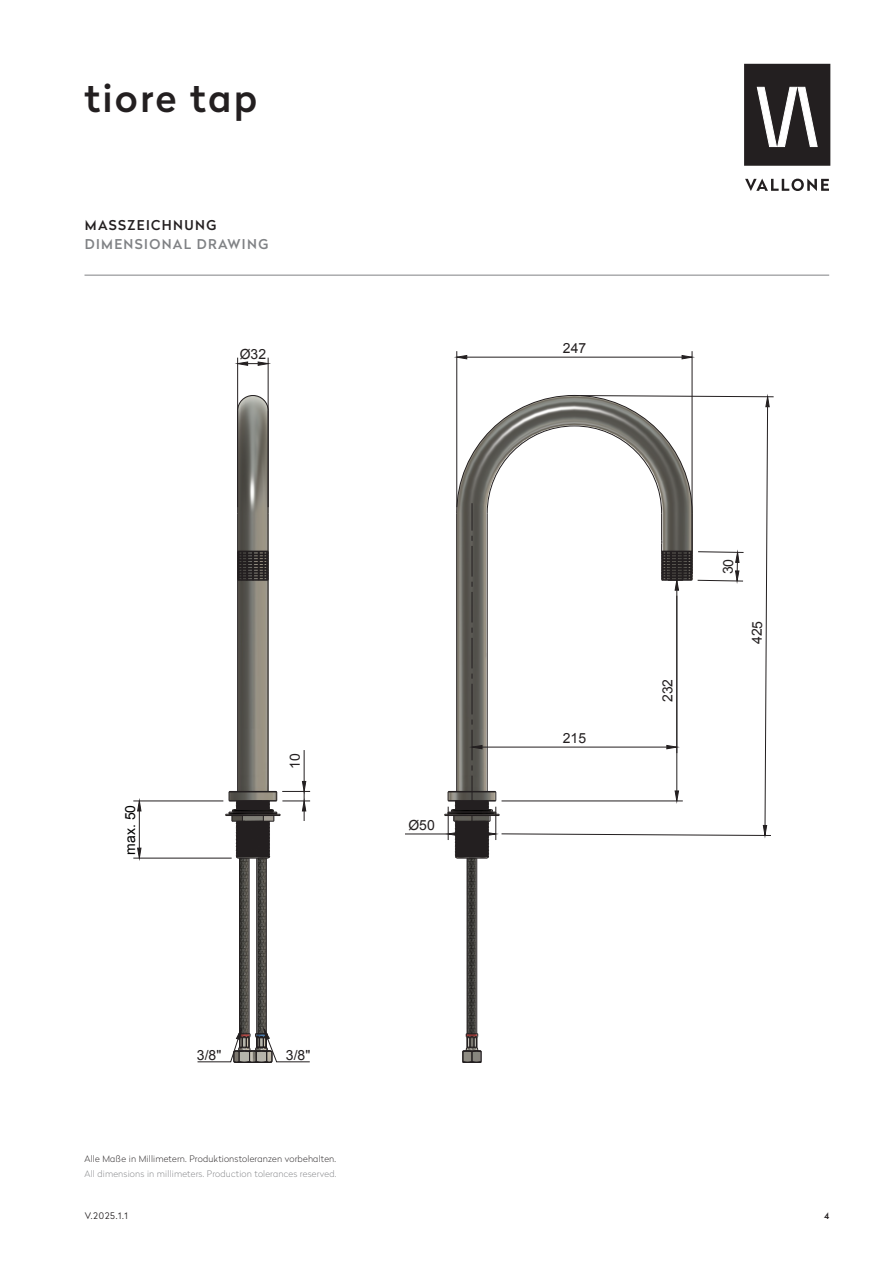
<style>
.page{position:relative;width:893px;height:1263px;background:#fff}
.page>*{position:absolute;margin:0;border:0;box-sizing:border-box;transform-origin:0 0}
.t1{font:500 38.55px "Radikal";letter-spacing:.06em;color:#231f20}
.t2{font:13.95px "Arial";color:#231f20}
.t3{font:13.95px "Arial";color:#000}
.Überschrift_EN{font:500 13.5px "Radikal";letter-spacing:.1em;color:#808285}
.Überschrift_DE{font:500 13.5px "Radikal";letter-spacing:.1em;color:#231f20}
.t4{font:100 9px "Radikal";letter-spacing:.02em;color:#808285}
.t5{font:100 9px "Radikal";letter-spacing:.02em;color:#231f20}
.t6{font:300 9px "Radikal";color:#231f20}
.t7{font:500 9px "Radikal";color:#231f20}
</style>
<div class="page">
<svg style="left:745px;top:179px;width:84px;height:12px"></svg>
<div style="left:745px;top:65px;width:84px;height:99px;background:#231f20"></div>
<div style="left:744px;top:64px;width:86px;height:102px;border:3px solid #231f20"></div>
<svg style="left:757px;top:87px;width:61px;height:60px"></svg>
<hr style="left:84px;top:275px;width:745px;height:1px;background:#808285">
<img style="left:466px;top:859px;width:12px;height:174px">
<svg style="left:462px;top:1033px;width:20px;height:30px"></svg>
<hr style="left:476px;top:858px;width:1px;height:176px;background:#231f20">
<hr style="left:467px;top:858px;width:1px;height:176px;background:#231f20">
<img style="left:238px;top:411px;width:30px;height:618px">
<svg style="left:238px;top:395px;width:30px;height:16px"></svg>
<hr style="left:237px;top:411px;width:1px;height:102px;background:#231f20">
<hr style="left:268px;top:411px;width:1px;height:102px;background:#231f20">
<hr style="left:237px;top:513px;width:1px;height:38px;background:#231f20">
<hr style="left:268px;top:513px;width:1px;height:38px;background:#231f20">
<hr style="left:268px;top:552px;width:1px;height:239px;background:#231f20">
<hr style="left:237px;top:552px;width:1px;height:239px;background:#231f20">
<svg style="left:237px;top:551px;width:32px;height:30px"></svg>
<hr style="left:256px;top:858px;width:1px;height:176px;background:#231f20">
<hr style="left:266px;top:858px;width:1px;height:176px;background:#231f20">
<hr style="left:249px;top:858px;width:1px;height:176px;background:#231f20">
<hr style="left:239px;top:858px;width:1px;height:176px;background:#231f20">
<hr style="left:133px;top:858px;width:99px;height:1px;background:#231f20">
<hr style="left:133px;top:801px;width:90px;height:1px;background:#231f20">
<hr style="left:139px;top:811px;width:1px;height:37px;background:#231f20">
<svg style="left:137px;top:847px;width:5px;height:12px"></svg>
<svg style="left:137px;top:800px;width:5px;height:12px"></svg>
<hr style="left:237px;top:358px;width:1px;height:149px;background:#231f20">
<hr style="left:268px;top:358px;width:1px;height:149px;background:#231f20">
<svg style="left:237px;top:361px;width:32px;height:5px"></svg>
<hr style="left:304px;top:750px;width:1px;height:31px;background:#231f20">
<svg style="left:225px;top:781px;width:85px;height:78px"></svg>
<hr style="left:692px;top:351px;width:1px;height:223px;background:#231f20">
<hr style="left:456px;top:351px;width:1px;height:156px;background:#231f20">
<hr style="left:467px;top:357px;width:215px;height:1px;background:#231f20">
<svg style="left:681px;top:355px;width:12px;height:5px"></svg>
<svg style="left:456px;top:355px;width:11px;height:5px"></svg>
<hr style="left:405px;top:834px;width:43px;height:1px;background:#231f20">
<svg style="left:197px;top:1029px;width:113px;height:34px"></svg>
<svg style="left:445px;top:395px;width:329px;height:464px"></svg>
<h1 class="t1" style="left:84px;top:70px;width:174px">tiore tap</h1>
<p class="Überschrift_DE" style="left:85px;top:215px;width:133px">MASSZEICHNUNG</p>
<p class="Überschrift_EN" style="left:85px;top:235px;width:185px">DIMENSIONAL DRAWING</p>
<p class="t2" style="left:240px;top:345px;width:28px">Ø32</p>
<p class="t3" style="left:121px;top:854px;width:51px;rotate:-90deg">max. 50</p>
<p class="t2" style="left:286px;top:769px;width:17px;rotate:-90deg">10</p>
<p class="t2" style="left:408px;top:815px;width:28px">Ø50</p>
<p class="t2" style="left:197px;top:1046px;width:26px">3/8"</p>
<p class="t2" style="left:286px;top:1046px;width:26px">3/8"</p>
<p class="t5" style="left:84px;top:1152px;width:253px">Alle Maße in Millimetern. Produktionstoleranzen vorbehalten.</p>
<p class="t4" style="left:84px;top:1167px;width:253px">All dimensions in millimeters. Production tolerances reserved.</p>
<p class="t2" style="left:563px;top:339px;width:25px">247</p>
<p class="t2" style="left:563px;top:729px;width:25px">215</p>
<p class="t2" style="left:659px;top:702px;width:25px;rotate:-90deg">232</p>
<p class="t2" style="left:748px;top:644px;width:25px;rotate:-90deg">524</p>
<p class="t6" style="left:85px;top:1209px;width:45px">V.2025.1.1</p>
<p class="t7" style="left:824px;top:1209px;width:7px">4</p>
</div>
